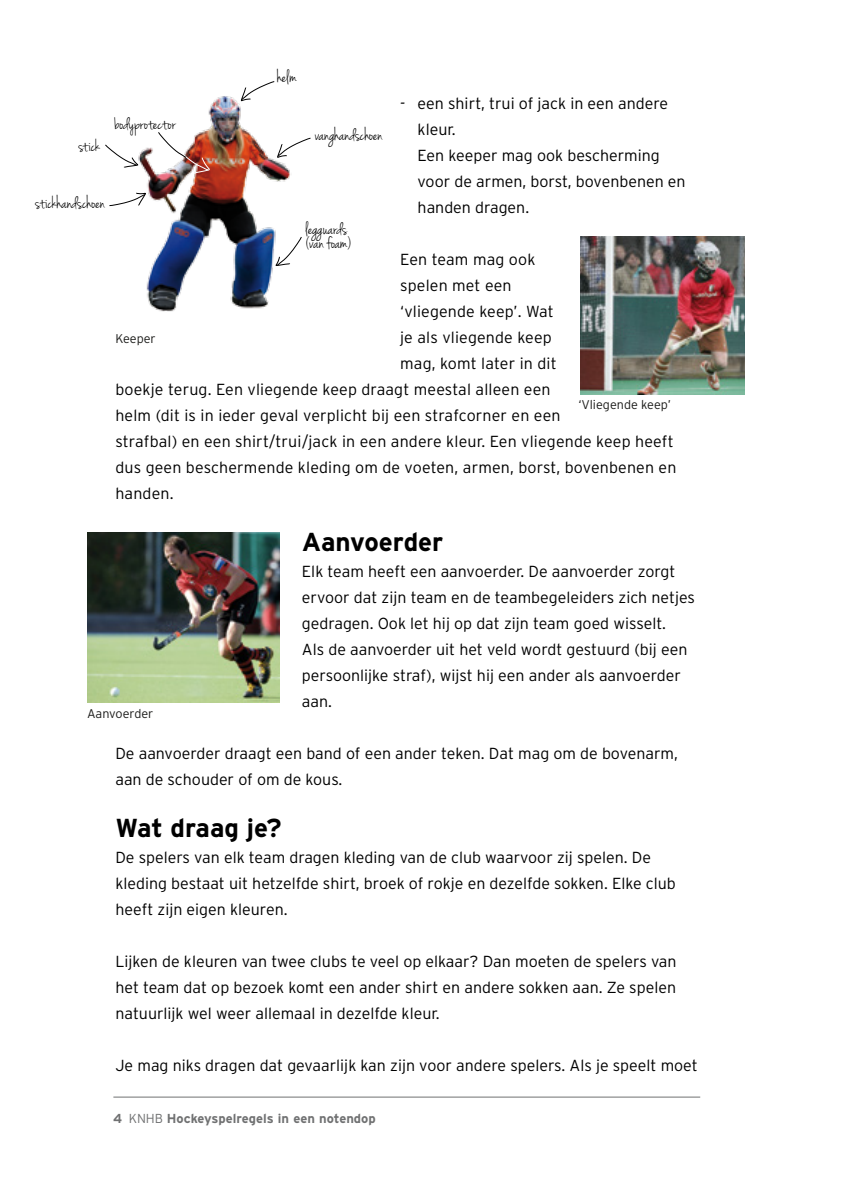
<style>
.page{position:relative;width:842px;height:1191px;background:#fff}
.page>*{position:absolute;margin:0;border:0;box-sizing:border-box;transform-origin:0 0}
.t1{font:700 26px "Interstate";color:#000}
.t2{font:18.4px/14.6px "Jenna Sue";color:#000}
.t3{font:300 16px/26px "Interstate";color:#000}
.t4{font:700 13px "Interstate";color:#707172}
.t5{font:300 12.6px "Interstate";color:#1c1c1a}
.s1{font-style:italic}
.s2{font-weight:300}
</style>
<div class="page">
<hr style="left:113px;top:1096px;width:587px;height:1px;background:#707172">
<img style="left:580px;top:236px;width:164px;height:159px">
<img style="left:88px;top:532px;width:191px;height:170px">
<img style="left:138px;top:96px;width:153px;height:216px">
<svg style="left:240px;top:81px;width:35px;height:20px"></svg>
<svg style="left:277px;top:137px;width:34px;height:21px"></svg>
<svg style="left:109px;top:192px;width:38px;height:14px"></svg>
<svg style="left:105px;top:144px;width:33px;height:24px"></svg>
<svg style="left:276px;top:236px;width:26px;height:30px"></svg>
<img style="left:158px;top:131px;width:53px;height:44px">
<p class="t2" style="left:277px;top:71px;width:21px">helm</p>
<p class="t3" style="left:418px;top:90px;width:270px;text-indent:-17px"><span class="s1">-</span> een shirt, trui of jack in een andere kleur.<br>Een keeper mag ook bescherming voor de armen, borst, bovenbenen en handen dragen.</p>
<p class="t3" style="left:400px;top:246px;width:137px">Een team mag ook</p>
<p class="t3" style="left:400px;top:272px;width:113px">spelen met een</p>
<p class="t3" style="left:400px;top:298px;width:155px">‘vliegende keep’. Wat</p>
<p class="t3" style="left:400px;top:324px;width:153px">je als vliegende keep</p>
<p class="t3" style="left:400px;top:350px;width:158px">mag, komt later in dit</p>
<p class="t3" style="left:115px;top:376px;width:437px">boekje terug. Een vliegende keep draagt meestal alleen een</p>
<p class="t3" style="left:115px;top:402px;width:447px">helm (dit is in ieder geval verplicht bij een strafcorner en een</p>
<p class="t3" style="left:115px;top:428px;width:560px">strafbal) en een shirt/trui/jack in een andere kleur. Een vliegende keep heeft</p>
<p class="t3" style="left:115px;top:454px;width:563px">dus geen beschermende kleding om de voeten, armen, borst, bovenbenen en</p>
<p class="t3" style="left:115px;top:480px;width:60px">handen.</p>
<h1 class="t1" style="left:302px;top:526px;width:143px">Aanvoerder</h1>
<p class="t3" style="left:302px;top:558px;width:395px">Elk team heeft een aanvoerder. De aanvoerder zorgt ervoor dat zijn team en de teambegeleiders zich netjes gedragen. Ook let hij op dat zijn team goed wisselt.<br>Als de aanvoerder uit het veld wordt gestuurd (bij een persoonlijke straf), wijst hij een ander als aanvoerder aan.</p>
<p class="t2" style="left:115px;top:117px;width:62px">bodyprotector</p>
<p class="t2" style="left:315px;top:128px;width:69px">vanghandschoen</p>
<p class="t2" style="left:79px;top:139px;width:23px">stick</p>
<p class="t2" style="left:35px;top:196px;width:71px">stickhandschoen</p>
<p class="t2" style="left:306px;top:222px;width:47px">legguards (van foam)</p>
<p class="t5" style="left:115px;top:331px;width:42px">Keeper</p>
<p class="t5" style="left:578px;top:397px;width:94px">‘Vliegende keep’</p>
<p class="t5" style="left:87px;top:706px;width:68px">Aanvoerder</p>
<p class="t3" style="left:115px;top:740px;width:564px">De aanvoerder draagt een band of een ander teken. Dat mag om de bovenarm, aan de schouder of om de kous.</p>
<h1 class="t1" style="left:115px;top:812px;width:168px">Wat draag je?</h1>
<p class="t3" style="left:115px;top:844px;width:562px">De spelers van elk team dragen kleding van de club waarvoor zij spelen. De kleding bestaat uit hetzelfde shirt, broek of rokje en dezelfde sokken. Elke club heeft zijn eigen kleuren.</p>
<p class="t3" style="left:115px;top:948px;width:563px;text-align:justify">Lijken de kleuren van twee clubs te veel op elkaar? Dan moeten de spelers van het team dat op bezoek komt een ander shirt en andere sokken aan. Ze spelen natuurlijk wel weer allemaal in dezelfde kleur.</p>
<p class="t3" style="left:115px;top:1052px;width:584px">Je mag niks dragen dat gevaarlijk kan zijn voor andere spelers. Als je speelt moet</p>
<p class="t4" style="left:113px;top:1110px;width:264px">4 <span class="s2">KNHB</span> Hockeyspelregels in een notendop</p>
</div>
